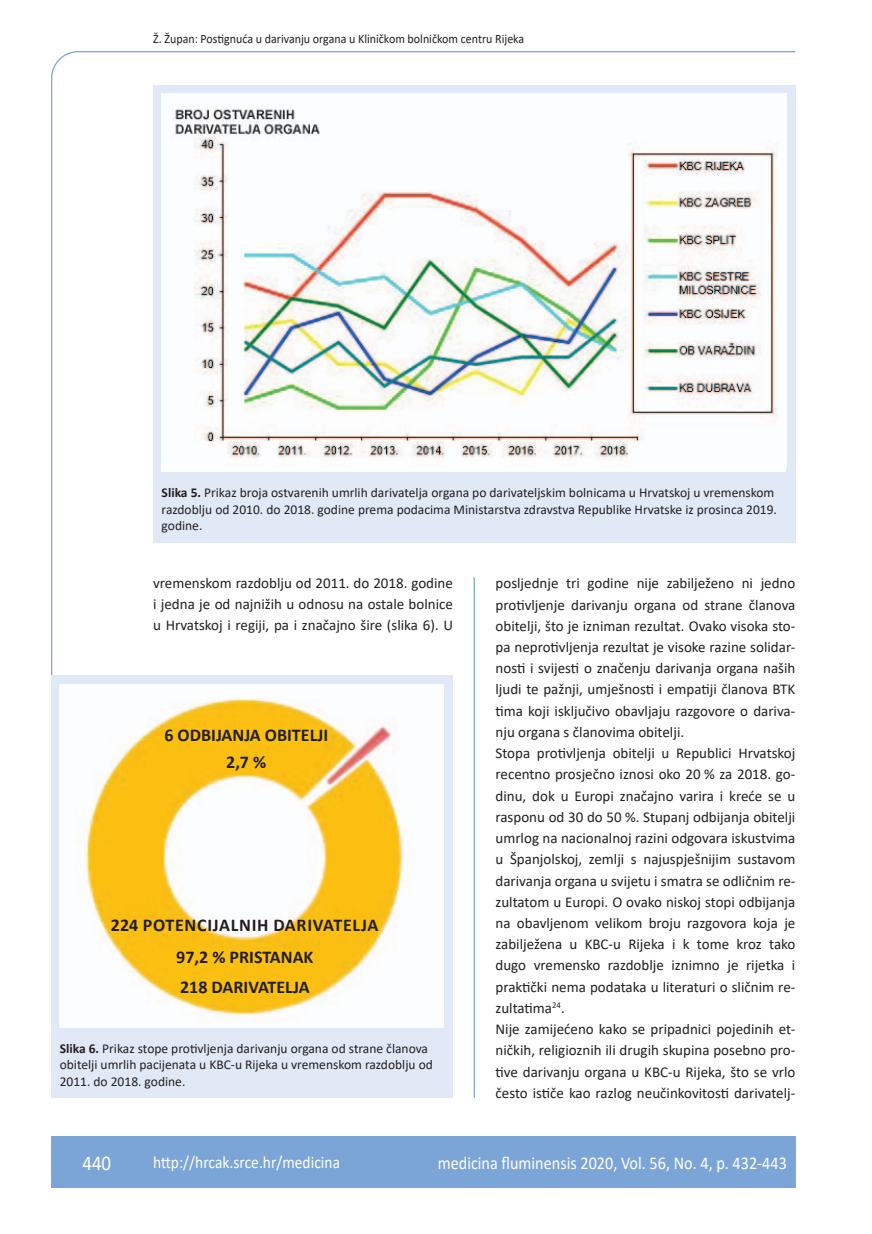
<style>
.page{position:relative;width:872px;height:1234px;background:#fff}
.page>*{position:absolute;margin:0;border:0;box-sizing:border-box;transform-origin:0 0}
.t1{font:21px "Calibri";color:#fff;scale:.9 1}
.potpis_slika{font:700 18px "Calibri";color:#231f20}
.t2{font:18px "Calibri";color:#fff;scale:.9 1}
.potpis_slika-2{font:700 18px "Calibri";letter-spacing:.04em;color:#231f20}
.t3{font:17.25px "Calibri";color:#fff;scale:.9 1}
.osnovni_tekst{font:15px/21.1px "Calibri";color:#231f20;text-align:justify}
.potpis_slika-3{font:13.5px/16.5px "Calibri";color:#231f20}
.glava{font:12.75px "Calibri";color:#231f20;scale:.94 1}
.s1{font-weight:700}
</style>
<div class="page">
<svg style="left:51px;top:51px;width:745px;height:624px"></svg>
<hr style="left:473px;top:577px;width:2px;height:520px;background:#7ca5d7">
<div style="left:51px;top:1135px;width:744px;height:51px;background:#7ca5d7"></div>
<div style="left:51px;top:675px;width:402px;height:422px;background:#e1e9f6"></div>
<img style="left:60px;top:684px;width:383px;height:343px">
<div style="left:153px;top:85px;width:642px;height:457px;background:#e1e9f6"></div>
<img style="left:162px;top:94px;width:624px;height:374px">
<p class="glava" style="left:153px;top:29px;width:396px">Ž. Župan: Postignuća u darivanju organa u Kliničkom bolničkom centru Rijeka</p>
<p class="potpis_slika-3" style="left:162px;top:484px;width:617px"><span class="s1">Slika 5.</span> Prikaz broja ostvarenih umrlih darivatelja organa po darivateljskim bolnicama u Hrvatskoj u vremenskom razdoblju od 2010. do 2018. godine prema podacima Ministarstva zdravstva Republike Hrvatske iz prosinca 2019. godine.</p>
<p class="osnovni_tekst" style="left:153px;top:572px;width:301px">vremenskom razdoblju od 2011. do 2018. godine i jedna je od najnižih u odnosu na ostale bolnice u Hrvatskoj i regiji, pa i značajno šire (slika 6). U</p>
<p class="potpis_slika" style="left:164px;top:722px;width:165px">6 ODBIJANJA OBITELJI</p>
<p class="potpis_slika" style="left:226px;top:749px;width:42px">2,7 %</p>
<p class="potpis_slika-2" style="left:111px;top:911px;width:269px">224 POTENCIJALNIH DARIVATELJA</p>
<p class="potpis_slika" style="left:176px;top:944px;width:139px">97,2 % PRISTANAK</p>
<p class="potpis_slika" style="left:180px;top:973px;width:131px">218 DARIVATELJA</p>
<p class="potpis_slika-3" style="left:60px;top:1039px;width:375px"><span class="s1">Slika 6.</span> Prikaz stope protivljenja darivanju organa od strane članova obitelji umrlih pacijenata u KBC-u Rijeka u vremenskom razdoblju od<br>2011. do 2018. godine.</p>
<p class="osnovni_tekst" style="left:495px;top:572px;width:301px">posljednje tri godine nije zabilježeno ni jedno protivljenje darivanju organa od strane članova obitelji, što je izniman rezultat. Ovako visoka sto&shy;pa neprotivljenja rezultat je visoke razine solidar&shy;nosti i svijesti o značenju darivanja organa naših ljudi te pažnji, umješnosti i empatiji članova BTK tima koji isključivo obavljaju razgovore o dariva&shy;nju organa s članovima obitelji.</p>
<p class="osnovni_tekst" style="left:495px;top:742px;width:301px">Stopa protivljenja obitelji u Republici Hrvatskoj recentno prosječno iznosi oko 20 % za 2018. go&shy;dinu, dok u Europi značajno varira i kreće se u rasponu od 30 do 50 %. Stupanj odbijanja obitelji umrlog na nacionalnoj razini odgovara iskustvima u Španjolskoj, zemlji s najuspješnijim sustavom darivanja organa u svijetu i smatra se odličnim re&shy;zultatom u Europi. O ovako niskoj stopi odbijanja na obavljenom velikom broju razgovora koja je zabilježena u KBC-u Rijeka i k tome kroz tako dugo vremensko razdoblje iznimno je rijetka i praktički nema podataka u literaturi o sličnim re&shy;zultatima<sup>24</sup>.</p>
<p class="osnovni_tekst" style="left:495px;top:1017px;width:301px">Nije zamijećeno kako se pripadnici pojedinih et&shy;ničkih, religioznih ili drugih skupina posebno pro&shy;tive darivanju organa u KBC-u Rijeka, što se vrlo često ističe kao razlog neučinkovitosti darivatelj-</p>
<p class="t1" style="left:82px;top:1147px;width:33px">440</p>
<p class="t3" style="left:153px;top:1149px;width:209px">http://hrcak.srce.hr/medicina</p>
<p class="t2" style="left:438px;top:1149px;width:389px">medicina fluminensis 2020, Vol. 56, No. 4, p. 432-443</p>
</div>
